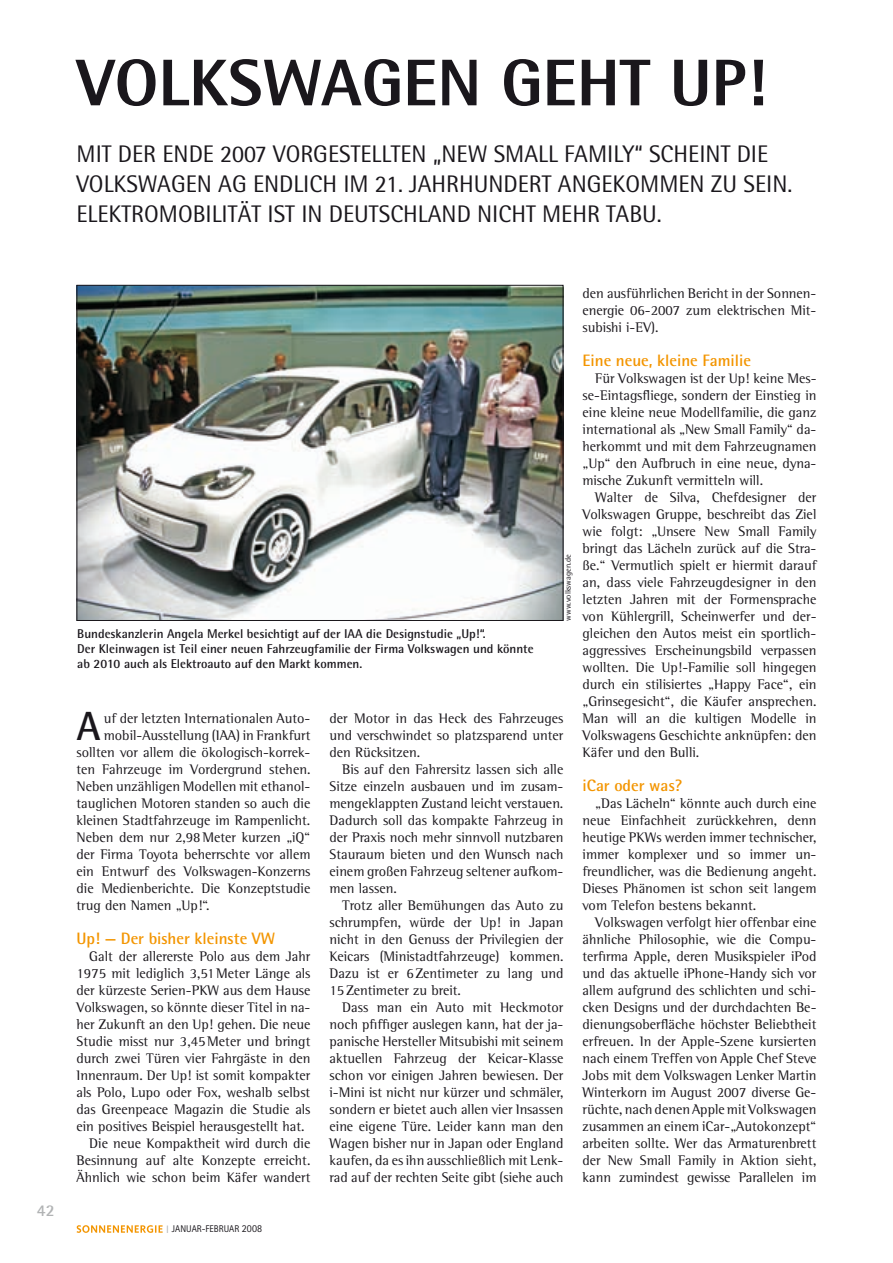
<style>
.page{position:relative;width:893px;height:1263px;background:#fff}
.page>*{position:absolute;margin:0;border:0;box-sizing:border-box;transform-origin:0 0}
.t1{font:800 66px "Rotis Semi Sans Std";color:#1a171c}
.t2{font:700 40.8px "Rotis Semi Sans Std";color:#1a171c}
.t3{font:24px "Rotis Semi Sans Std";color:#1a171c}
.t4{font:700 16.5px "Rotis Semi Sans Std";color:#f39500}
.t5{font:700 16.5px "Rotis Semi Sans Std";color:#b1b3b4}
.t6{font:14.25px/17px "Rotis Semi Serif Std";color:#1a171c;text-align:justify}
.t7{font:700 12.75px/15px "Rotis Semi Sans Std";color:#1a171c}
.t8{font:9.75px "Rotis Sans Serif Std";color:#1a171c;scale:.95 1}
.t9{font:8.25px "Rotis Semi Sans Std";letter-spacing:.01em;color:#1a171c}
.s1{font-size:10.8px;color:#b1b3b4}
.s2{font-size:10.65px}
</style>
<div class="page">
<svg style="left:77px;top:1225px;width:86px;height:8px"></svg>
<img style="left:79px;top:287px;width:482px;height:332px">
<div style="left:77px;top:285px;width:486px;height:336px;border:1px solid #1a171c"></div>
<h1 class="t1" style="left:77px;top:41px;width:233px">VOLKSWAG</h1>
<h1 class="t1" style="left:403px;top:41px;width:365px">EN GEHT UP!</h1>
<h3 class="t3" style="left:77px;top:139px;width:13px">MIT</h3>
<h3 class="t3" style="left:118px;top:139px;width:181px">DER ENDE 2007 VORGESTELLTE</h3>
<h3 class="t3" style="left:412px;top:139px;width:96px">N „NEW SMALL</h3>
<h3 class="t3" style="left:564px;top:139px;width:13px">FAMIL</h3>
<h3 class="t3" style="left:622px;top:139px;width:39px">Y“ SCHEI</h3>
<h3 class="t3" style="left:706px;top:139px;width:54px">NT DIE</h3>
<h3 class="t3" style="left:77px;top:169px;width:228px">VOLKSWAGEN AG ENDLICH</h3>
<h3 class="t3" style="left:343px;top:169px;width:89px">IM 21. JAHRH</h3>
<h3 class="t3" style="left:474px;top:169px;width:169px">UNDERT ANGEKOMME</h3>
<h3 class="t3" style="left:690px;top:169px;width:104px">N ZU SEI N.</h3>
<h3 class="t3" style="left:77px;top:199px;width:60px">ELE KTROMO</h3>
<h3 class="t3" style="left:193px;top:199px;width:23px">BILITÄT</h3>
<h3 class="t3" style="left:267px;top:199px;width:115px">IST IN DEUTSCHLA</h3>
<h3 class="t3" style="left:442px;top:199px;width:63px">ND NICHT</h3>
<h3 class="t3" style="left:542px;top:199px;width:15px">MEHR</h3>
<h3 class="t3" style="left:606px;top:199px;width:57px">TABU.</h3>
<p class="t5" style="left:37px;top:1200px;width:19px">42</p>
<p class="t7" style="left:77px;top:626px;width:458px">Bundeskanzlerin Angela Merkel besichtigt auf der IAA die Designstudie „Up!“.<br>Der Kleinwagen ist Teil einer neuen Fahrzeugfamilie der Firma Volkswagen und könnte ab 2010 auch als Elektroauto auf den Markt kommen.</p>
<p class="t9" style="left:563px;top:621px;width:69px;rotate:-90deg">www.volkswagen.de</p>
<h2 class="t2" style="left:77px;top:701px;width:26px">A</h2>
<p class="t6" style="left:104px;top:710px;width:208px">uf der letzten Internationalen Auto-</p>
<p class="t6" style="left:104px;top:727px;width:208px">mobil-Ausstellung (IAA) in Frankfurt</p>
<p class="t6" style="left:77px;top:744px;width:235px">sollten vor allem die ökologisch-korrek-</p>
<p class="t6" style="left:77px;top:761px;width:235px">ten Fahrzeuge im Vordergrund stehen.</p>
<p class="t6" style="left:77px;top:778px;width:235px">Neben unzähligen Modellen mit ethanol-</p>
<p class="t6" style="left:77px;top:795px;width:235px">tauglichen Motoren standen so auch die</p>
<p class="t6" style="left:77px;top:812px;width:235px">kleinen Stadtfahrzeuge im Rampenlicht.</p>
<p class="t6" style="left:77px;top:829px;width:235px">Neben dem nur 2,98Meter kurzen „iQ“</p>
<p class="t6" style="left:77px;top:846px;width:235px">der Firma Toyota beherrschte vor allem</p>
<p class="t6" style="left:77px;top:863px;width:235px">ein Entwurf des Volkswagen-Konzerns</p>
<p class="t6" style="left:77px;top:880px;width:235px">die Medienberichte. Die Konzeptstudie</p>
<p class="t6" style="left:77px;top:897px;width:135px">trug den Namen „Up!“.</p>
<p class="t4" style="left:77px;top:928px;width:188px">Up! — Der bisher kleinste VW</p>
<p class="t6" style="left:89px;top:948px;width:223px">Galt der allererste Polo aus dem Jahr</p>
<p class="t6" style="left:77px;top:965px;width:235px">1975 mit lediglich 3,51Meter Länge als</p>
<p class="t6" style="left:77px;top:982px;width:235px">der kürzeste Serien-PKW aus dem Hause</p>
<p class="t6" style="left:77px;top:999px;width:235px">Volkswagen, so könnte dieser Titel in na-</p>
<p class="t6" style="left:77px;top:1016px;width:235px">her Zukunft an den Up! gehen. Die neue</p>
<p class="t6" style="left:77px;top:1033px;width:235px">Studie misst nur 3,45Meter und bringt</p>
<p class="t6" style="left:77px;top:1050px;width:235px">durch zwei Türen vier Fahrgäste in den</p>
<p class="t6" style="left:77px;top:1067px;width:235px">Innenraum. Der Up! ist somit kompakter</p>
<p class="t6" style="left:77px;top:1084px;width:235px">als Polo, Lupo oder Fox, weshalb selbst</p>
<p class="t6" style="left:77px;top:1101px;width:235px">das Greenpeace Magazin die Studie als</p>
<p class="t6" style="left:77px;top:1118px;width:230px">ein positives Beispiel herausgestellt hat.</p>
<p class="t6" style="left:89px;top:1135px;width:223px">Die neue Kompaktheit wird durch die</p>
<p class="t6" style="left:77px;top:1152px;width:235px">Besinnung auf alte Konzepte erreicht.</p>
<p class="t6" style="left:77px;top:1169px;width:235px">Ähnlich wie schon beim Käfer wandert</p>
<p class="t6" style="left:330px;top:710px;width:235px">der Motor in das Heck des Fahrzeuges und verschwindet so platzsparend unter den Rücksitzen.</p>
<p class="t6" style="left:330px;top:761px;width:235px;text-indent:13px">Bis auf den Fahrersitz lassen sich alle Sitze einzeln ausbauen und im zusam&shy;mengeklappten Zustand leicht verstauen.<br>Dadurch soll das kompakte Fahrzeug in der Praxis noch mehr sinnvoll nutzbaren Stauraum bieten und den Wunsch nach einem großen Fahrzeug seltener aufkom&shy;men lassen.</p>
<p class="t6" style="left:330px;top:897px;width:235px;text-indent:13px">Trotz aller Bemühungen das Auto zu schrumpfen, würde der Up! in Japan nicht in den Genuss der Privilegien der Keicars (Ministadtfahrzeuge) kommen.<br>Dazu ist er 6Zentimeter zu lang und 15Zentimeter zu breit.</p>
<p class="t6" style="left:330px;top:999px;width:235px;text-indent:13px">Dass man ein Auto mit Heckmotor noch pfiffiger auslegen kann, hat der ja&shy;panische Hersteller Mitsubishi mit seinem aktuellen Fahrzeug der Keicar-Klasse schon vor einigen Jahren bewiesen. Der i-Mini ist nicht nur kürzer und schmäler, sondern er bietet auch allen vier Insassen eine eigene Türe. Leider kann man den Wagen bisher nur in Japan oder England kaufen, da es ihn ausschließlich mit Lenk&shy;rad auf der rechten Seite gibt (siehe auch</p>
<p class="t6" style="left:583px;top:284px;width:235px">den ausführlichen Bericht in der Sonnen&shy;energie 06-2007 zum elektrischen Mit&shy;subishi i-EV).</p>
<p class="t4" style="left:583px;top:350px;width:170px">Eine neue, kleine Familie</p>
<p class="t6" style="left:583px;top:369px;width:235px;text-indent:13px">Für Volkswagen ist der Up! keine Mes&shy;se-Eintagsfliege, sondern der Einstieg in eine kleine neue Modellfamilie, die ganz international als „New Small Family“ da&shy;herkommt und mit dem Fahrzeugnamen „Up“ den Aufbruch in eine neue, dyna&shy;mische Zukunft vermitteln will.</p>
<p class="t6" style="left:583px;top:488px;width:235px;text-indent:13px">Walter de Silva, Chefdesigner der Volkswagen Gruppe, beschreibt das Ziel wie folgt: „Unsere New Small Family bringt das Lächeln zurück auf die Stra&shy;ße.“ Vermutlich spielt er hiermit darauf an, dass viele Fahrzeugdesigner in den letzten Jahren mit der Formensprache von Kühlergrill, Scheinwerfer und der&shy;gleichen den Autos meist ein sportlich&shy;aggressives Erscheinungsbild verpassen wollten. Die Up!-Familie soll hingegen durch ein stilisiertes „Happy Face“, ein „Grinsegesicht“, die Käufer ansprechen.<br>Man will an die kultigen Modelle in Volkswagens Geschichte anknüpfen: den Käfer und den Bulli.</p>
<p class="t4" style="left:583px;top:775px;width:101px">iCar oder was?</p>
<p class="t6" style="left:583px;top:795px;width:235px;text-indent:13px">„Das Lächeln“ könnte auch durch eine neue Einfachheit zurückkehren, denn heutige PKWs werden immer technischer, immer komplexer und so immer un&shy;freundlicher, was die Bedienung angeht.<br>Dieses Phänomen ist schon seit langem vom Telefon bestens bekannt.</p>
<p class="t6" style="left:583px;top:914px;width:235px;text-indent:13px">Volkswagen verfolgt hier offenbar eine ähnliche Philosophie, wie die Compu&shy;terfirma Apple, deren Musikspieler iPod und das aktuelle iPhone-Handy sich vor allem aufgrund des schlichten und schi&shy;cken Designs und der durchdachten Be&shy;dienungsoberfläche höchster Beliebtheit erfreuen. In der Apple-Szene kursierten nach einem Treffen von Apple Chef Steve Jobs mit dem Volkswagen Lenker Martin Winterkorn im August 2007 diverse Ge&shy;rüchte, nach denen Apple mit Volkswagen zusammen an einem iCar-„Autokonzept“ arbeiten sollte. Wer das Armaturenbrett der New Small Family in Aktion sieht, kann zumindest gewisse Parallelen im</p>
<p class="t8" style="left:166px;top:1223px;width:103px"><span class="s1">I</span> JANUAR-FEBRUAR <span class="s2">2008</span></p>
</div>
